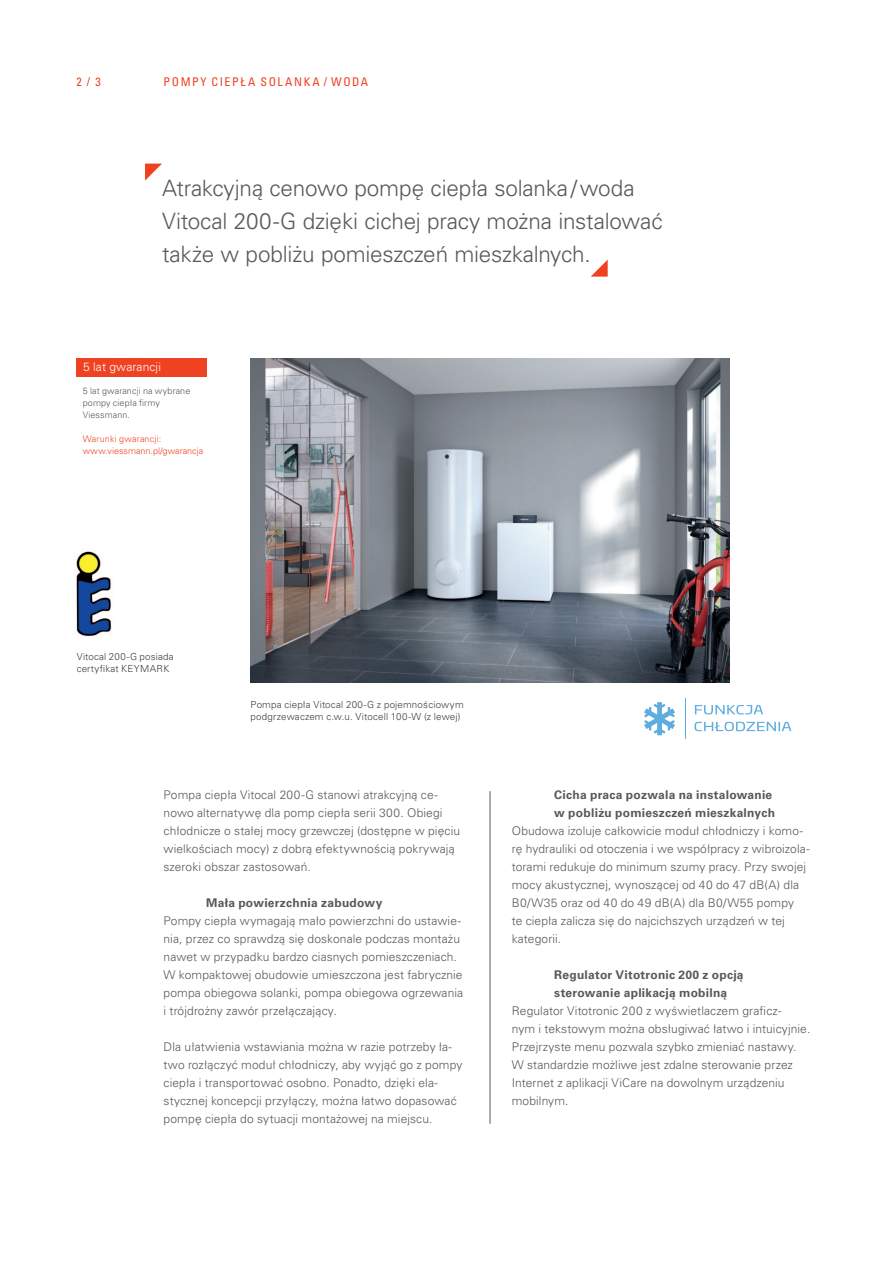
<style>
.page{position:relative;width:893px;height:1263px;background:#fff}
.page>*{position:absolute;margin:0;border:0;box-sizing:border-box;transform-origin:0 0}
.Teaser___Univers_Lig{font:300 22.5px/33px "Univers LTCYR 45";letter-spacing:-.01em;color:#57585a}
.Copy___Univers_Light{font:300 12px/18px "Univers LTCYR 45";letter-spacing:.01em;color:#57585a}
.Zwischenheadline___U{font:700 12px/18px "Univers LTCYR 65";letter-spacing:.02em;color:#57585a}
.Kopfzeile___Univers{font:condensed 12px "Univers LTCYR 57";letter-spacing:.13em;color:#ef4222}
.Copy___Univers_Light-2{font:300 12px "Univers LTCYR 45";letter-spacing:.01em;color:#fff}
.Pagina___Univers_Con{font:condensed 12px "Univers LTCYR 57";color:#ef4222}
.Bildunterschriften{font:300 9.75px/12px "Univers LTCYR 45";letter-spacing:.02em;color:#3e3e3f}
.Bildunterschriften-2{font:300 9px/12px "Univers LTCYR 45";letter-spacing:.01em;color:#57585a}
.Bildunterschriften-3{font:300 9px/12px "Univers LTCYR 45";letter-spacing:.01em;color:#ef4222}
</style>
<div class="page">
<img style="left:251px;top:359px;width:478px;height:324px">
<svg style="left:644px;top:702px;width:31px;height:33px"></svg>
<svg style="left:695px;top:705px;width:68px;height:9px"></svg>
<svg style="left:694px;top:722px;width:97px;height:9px"></svg>
<hr style="left:685px;top:698px;width:1px;height:41px;background:#5facdf">
<div style="left:77px;top:359px;width:130px;height:18px;background:#ef4222"></div>
<hr style="left:490px;top:791px;width:1px;height:333px;background:#57585a">
<svg style="left:145px;top:164px;width:17px;height:17px"></svg>
<svg style="left:591px;top:260px;width:17px;height:17px"></svg>
<img style="left:76px;top:551px;width:36px;height:86px">
<p class="Pagina___Univers_Con" style="left:77px;top:74px;width:26px">2 / 3</p>
<p class="Kopfzeile___Univers" style="left:164px;top:74px;width:206px">POMPY CIEPŁA SOLANKA / WODA</p>
<p class="Teaser___Univers_Lig" style="left:162px;top:171px;width:502px">Atrakcyjną cenowo pompę ciepła solanka /woda<br>Vitocal 200-G dzięki cichej pracy można instalować także w pobliżu pomieszczeń mieszkalnych.</p>
<p class="Copy___Univers_Light-2" style="left:83px;top:359px;width:79px">5 lat gwarancji</p>
<p class="Bildunterschriften-2" style="left:83px;top:385px;width:109px">5 lat gwarancji na wybrane pompy ciepła firmy<br>Viessmann.</p>
<p class="Bildunterschriften-3" style="left:83px;top:433px;width:122px">Warunki gwarancji: www.viessmann.pl/gwarancja</p>
<p class="Bildunterschriften" style="left:77px;top:650px;width:98px">Vitocal 200-G posiada certyfikat KEYMARK</p>
<p class="Bildunterschriften" style="left:251px;top:698px;width:215px">Pompa ciepła Vitocal 200-G z pojemnościowym podgrzewaczem c.w.u. Vitocell 100-W (z lewej)</p>
<p class="Copy___Univers_Light" style="left:164px;top:786px;width:298px">Pompa ciepła Vitocal 200-G stanowi atrakcyjną ce&shy;nowo alternatywę dla pomp ciepła serii 300. Obiegi chłodnicze o stałej mocy grzewczej (dostępne w pięciu wielkościach mocy) z dobrą efektywnością pokrywają szeroki obszar zastosowań.</p>
<p class="Zwischenheadline___U" style="left:206px;top:893px;width:178px">Mała powierzchnia zabudowy</p>
<p class="Copy___Univers_Light" style="left:164px;top:912px;width:301px">Pompy ciepła wymagają mało powierzchni do ustawie&shy;nia, przez co sprawdzą się doskonale podczas montażu nawet w przypadku bardzo ciasnych pomieszczeniach.<br>W kompaktowej obudowie umieszczona jest fabrycznie pompa obiegowa solanki, pompa obiegowa ogrzewania i trójdrożny zawór przełączający.</p>
<p class="Copy___Univers_Light" style="left:164px;top:1038px;width:300px">Dla ułatwienia wstawiania można w razie potrzeby ła&shy;two rozłączyć moduł chłodniczy, aby wyjąć go z pompy ciepła i transportować osobno. Ponadto, dzięki ela&shy;stycznej koncepcji przyłączy, można łatwo dopasować pompę ciepła do sytuacji montażowej na miejscu.</p>
<p class="Zwischenheadline___U" style="left:554px;top:785px;width:222px">Cicha praca pozwala na instalowanie w pobliżu pomieszczeń mieszkalnych</p>
<p class="Copy___Univers_Light" style="left:512px;top:822px;width:299px">Obudowa izoluje całkowicie moduł chłodniczy i komo&shy;rę hydrauliki od otoczenia i we współpracy z wibroizola&shy;torami redukuje do minimum szumy pracy. Przy swojej mocy akustycznej, wynoszącej od 40 do 47 dB(A) dla B0/W35 oraz od 40 do 49 dB(A) dla B0/W55 pompy<br>te ciepła zalicza się do najcichszych urządzeń w tej kategorii.</p>
<p class="Zwischenheadline___U" style="left:554px;top:965px;width:191px">Regulator Vitotronic 200 z opcją sterowanie aplikacją mobilną</p>
<p class="Copy___Univers_Light" style="left:512px;top:1002px;width:300px">Regulator Vitotronic 200 z wyświetlaczem graficz-<br>nym i tekstowym można obsługiwać łatwo i intuicyjnie.<br>Przejrzyste menu pozwala szybko zmieniać nastawy.<br>W standardzie możliwe jest zdalne sterowanie przez Internet z aplikacji ViCare na dowolnym urządzeniu mobilnym.</p>
</div>
